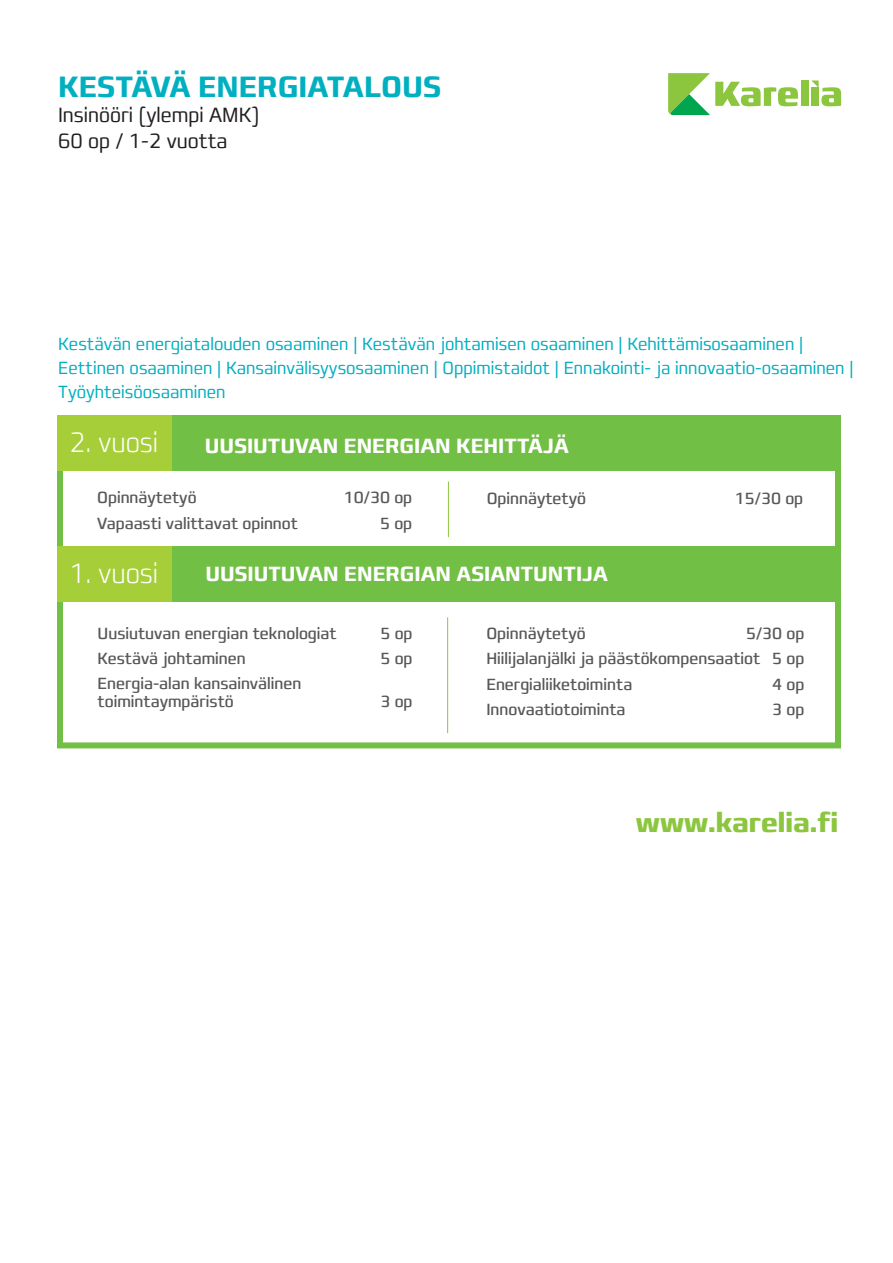
<style>
.page{position:relative;width:893px;height:1263px;background:#fff}
.page>*{position:absolute;margin:0;border:0;box-sizing:border-box;transform-origin:0 0}
.t1{font:30px "Francker CYR Condensed Smbold";color:#00b0c1}
.t2{font:200 condensed 28.5px "Francker CYR";color:#fff}
.t3{font:700 condensed 27.75px "Francker CYR";color:#8bc63e}
.t4{font:21px "Francker CYR Condensed Smbold";color:#fff}
.t5{font:300 condensed 21px/25.5px "Francker CYR";color:#231f20}
.t6{font:300 condensed 18px/24px "Francker CYR";color:#00b0c1}
.t7{font:condensed 16.5px/25.5px "Francker CYR";color:#57585a;text-align:justify}
</style>
<div class="page">
<div style="left:57px;top:416px;width:784px;height:332px;border:6px solid #71bf44"></div>
<div style="left:172px;top:416px;width:669px;height:55px;background:#71bf44"></div>
<div style="left:171px;top:546px;width:670px;height:55px;background:#71bf44"></div>
<hr style="left:447px;top:617px;width:1px;height:116px;background:#8bc63e">
<hr style="left:448px;top:482px;width:1px;height:55px;background:#8bc63e">
<div style="left:57px;top:416px;width:115px;height:55px;background:#a6ce39"></div>
<div style="left:57px;top:546px;width:114px;height:55px;background:#a6ce39"></div>
<div style="left:801px;top:80px;width:7px;height:26px;background:#8bc63e"></div>
<svg style="left:811px;top:80px;width:30px;height:26px"></svg>
<svg style="left:668px;top:73px;width:130px;height:42px"></svg>
<h1 class="t1" style="left:58px;top:68px;width:385px">KESTÄVÄ ENERGIATALOUS</h1>
<p class="t5" style="left:58px;top:103px;width:203px">Insinööri (ylempi AMK)<br>60 op / 1-2 vuotta</p>
<p class="t6" style="left:58px;top:332px;width:797px">Kestävän energiatalouden osaaminen | Kestävän johtamisen osaaminen | Kehittämisosaaminen |<br>Eettinen osaaminen | Kansainvälisyysosaaminen | Oppimistaidot | Ennakointi- ja innovaatio-osaaminen |<br>Työyhteisöosaaminen</p>
<h2 class="t2" style="left:69px;top:425px;width:90px">2. vuosi</h2>
<p class="t4" style="left:205px;top:433px;width:365px">UUSIUTUVAN ENERGIAN KEHITTÄJÄ</p>
<p class="t7" style="left:97px;top:485px;width:101px">Opinnäytetyö</p>
<p class="t7" style="left:344px;top:485px;width:70px">10/30 op</p>
<p class="t7" style="left:487px;top:485px;width:101px">Opinnäytetyö</p>
<p class="t7" style="left:735px;top:485px;width:70px">15/30 op</p>
<p class="t7" style="left:97px;top:511px;width:202px">Vapaasti valittavat opinnot</p>
<p class="t7" style="left:380px;top:511px;width:34px">5 op</p>
<h2 class="t2" style="left:69px;top:555px;width:90px">1. vuosi</h2>
<p class="t4" style="left:205px;top:561px;width:404px">UUSIUTUVAN ENERGIAN ASIANTUNTIJA</p>
<p class="t7" style="left:98px;top:621px;width:241px">Uusiutuvan energian teknologiat</p>
<p class="t7" style="left:380px;top:621px;width:34px">5 op</p>
<p class="t7" style="left:98px;top:646px;width:150px">Kestävä johtaminen</p>
<p class="t7" style="left:380px;top:646px;width:34px">5 op</p>
<p class="t7" style="left:98px;top:675px;width:205px;line-height:18px">Energia-alan kansainvälinen toimintaympäristö</p>
<p class="t7" style="left:380px;top:689px;width:34px">3 op</p>
<p class="t7" style="left:486px;top:621px;width:101px">Opinnäytetyö</p>
<p class="t7" style="left:486px;top:621px;width:320px;text-indent:260px">5/30 op Hiilijalanjälki ja päästökompensaatiot 5 op Energialiiketoiminta</p>
<p class="t7" style="left:772px;top:672px;width:34px">4 op</p>
<p class="t7" style="left:486px;top:697px;width:141px">Innovaatiotoiminta</p>
<p class="t7" style="left:772px;top:697px;width:34px">3 op</p>
<h3 class="t3" style="left:636px;top:805px;width:204px">www.karelia.fi</h3>
</div>
